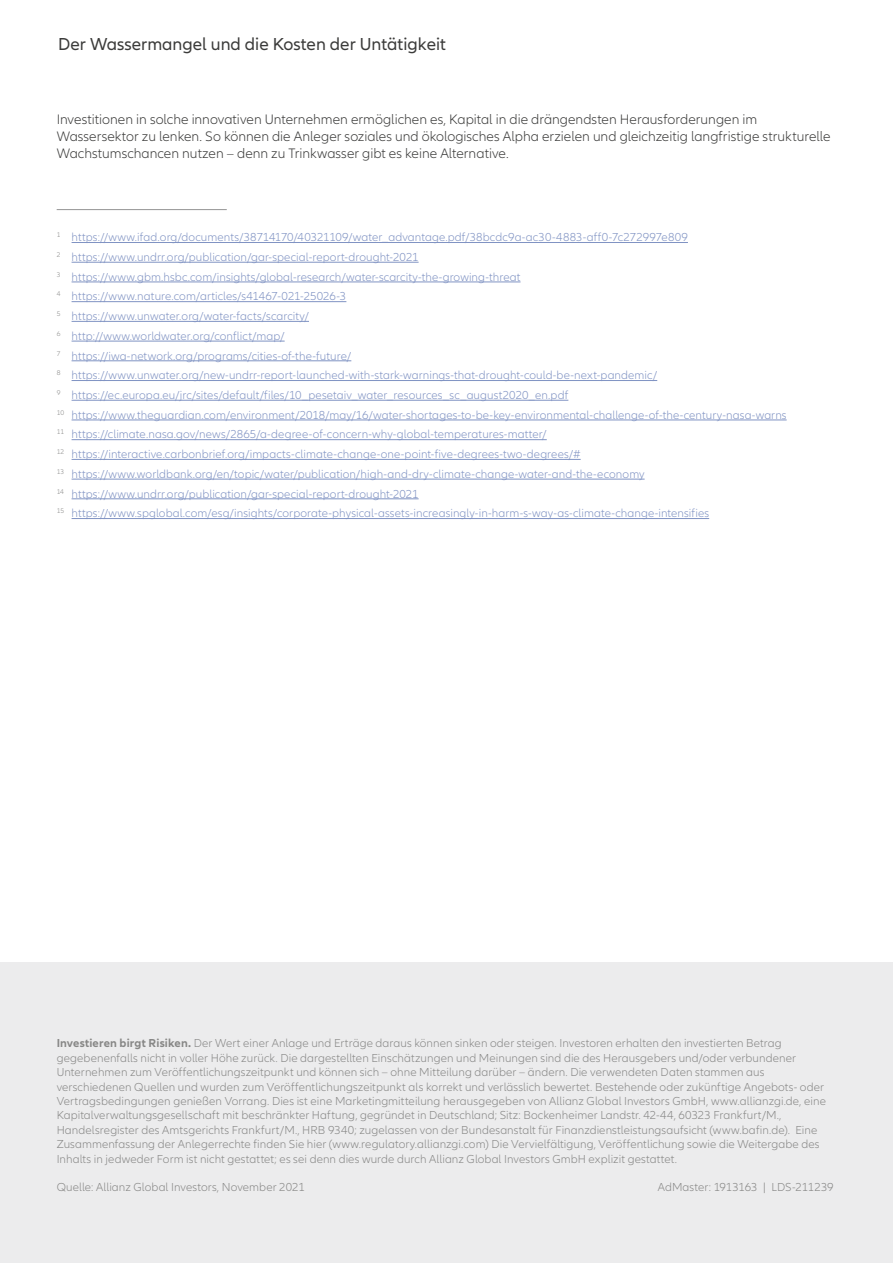
<style>
.page{position:relative;width:893px;height:1263px;background:#fff}
.page>*{position:absolute;margin:0;border:0;box-sizing:border-box;transform-origin:0 0}
.t1{font:18px "Allianz Neo";color:#3b3b3a}
.t2{font:300 14.25px/17.1px "Allianz Neo";color:#3b3b3a}
.t3{font:300 12px/19.6px "Allianz Neo";letter-spacing:.005em;color:#8093c3}
.t4{font:300 12px/14.4px "Allianz Neo";letter-spacing:.005em;color:#878786}
.s1{font-weight:700}
</style>
<div class="page">
<hr style="left:72px;top:242px;width:616px;height:1px;background:#8093c3">
<hr style="left:72px;top:262px;width:347px;height:1px;background:#8093c3">
<hr style="left:72px;top:282px;width:448px;height:1px;background:#8093c3">
<hr style="left:72px;top:301px;width:274px;height:1px;background:#8093c3">
<hr style="left:72px;top:321px;width:237px;height:1px;background:#8093c3">
<hr style="left:72px;top:341px;width:213px;height:1px;background:#8093c3">
<hr style="left:72px;top:360px;width:279px;height:1px;background:#8093c3">
<hr style="left:72px;top:380px;width:585px;height:1px;background:#8093c3">
<hr style="left:72px;top:400px;width:496px;height:1px;background:#8093c3">
<hr style="left:72px;top:420px;width:715px;height:1px;background:#8093c3">
<hr style="left:72px;top:439px;width:475px;height:1px;background:#8093c3">
<hr style="left:72px;top:459px;width:509px;height:1px;background:#8093c3">
<hr style="left:72px;top:479px;width:573px;height:1px;background:#8093c3">
<hr style="left:72px;top:498px;width:347px;height:1px;background:#8093c3">
<hr style="left:72px;top:518px;width:637px;height:1px;background:#8093c3">
<hr style="left:57px;top:209px;width:170px;height:1px;background:#949494">
<div style="left:0;top:962px;width:893px;height:301px;background:#ececed"></div>
<h1 class="t1" style="left:58px;top:34px;width:389px">Der Wassermangel und die Kosten der Untätigkeit</h1>
<p class="t2" style="left:57px;top:111px;width:775px">Investitionen in solche innovativen Unternehmen ermöglichen es, Kapital in die drängendsten Herausforderungen im<br>Wassersektor zu lenken. So können die Anleger soziales und ökologisches Alpha erzielen und gleichzeitig langfristige strukturelle<br>Wachstumschancen nutzen – denn zu Trinkwasser gibt es keine Alternative.</p>
<p class="t3" style="left:57px;top:228px;width:731px"><sup>1</sup> https://www.ifad.org/documents/38714170/40321109/water_advantage.pdf/38bcdc9a-ac30-4883-aff0-7c272997e809<br><sup>2</sup> https://www.undrr.org/publication/gar-special-report-drought-2021<br><sup>3</sup> https://www.gbm.hsbc.com/insights/global-research/water-scarcity-the-growing-threat<br><sup>4</sup> https://www.nature.com/articles/s41467-021-25026-3<br><sup>5</sup> https://www.unwater.org/water-facts/scarcity/<br><sup>6</sup> http://www.worldwater.org/conflict/map/<br><sup>7</sup> https://iwa-network.org/programs/cities-of-the-future/<br><sup>8</sup> https://www.unwater.org/new-undrr-report-launched-with-stark-warnings-that-drought-could-be-next-pandemic/<br><sup>9</sup> https://ec.europa.eu/jrc/sites/default/files/10_pesetaiv_water_resources_sc_august2020_en.pdf<br><sup>10</sup> https://www.theguardian.com/environment/2018/may/16/water-shortages-to-be-key-environmental-challenge-of-the-century-nasa-warns <sup>11</sup> https://climate.nasa.gov/news/2865/a-degree-of-concern-why-global-temperatures-matter/<br><sup>12</sup> https://interactive.carbonbrief.org/impacts-climate-change-one-point-five-degrees-two-degrees/#<br><sup>13</sup> https://www.worldbank.org/en/topic/water/publication/high-and-dry-climate-change-water-and-the-economy<br><sup>14</sup> https://www.undrr.org/publication/gar-special-report-drought-2021<br><sup>15</sup> https://www.spglobal.com/esg/insights/corporate-physical-assets-increasingly-in-harm-s-way-as-climate-change-intensifies</p>
<p class="t4" style="left:57px;top:1036px;width:771px"><span class="s1">Investieren birgt Risiken.</span> Der Wert einer Anlage und Erträge daraus können sinken oder steigen. Investoren erhalten den investierten Betrag gegebenenfalls nicht in voller Höhe zurück. Die dargestellten Einschätzungen und Meinungen sind die des Herausgebers und/oder verbundener Unternehmen zum Veröffentlichungszeitpunkt und können sich – ohne Mitteilung darüber – ändern. Die verwendeten Daten stammen aus verschiedenen Quellen und wurden zum Veröffentlichungszeitpunkt als korrekt und verlässlich bewertet. Bestehende oder zukünftige Angebots- oder Vertragsbedingungen genießen Vorrang. Dies ist eine Marketingmitteilung herausgegeben von Allianz Global Investors GmbH, www.allianzgi.de, eine Kapitalverwaltungsgesellschaft mit beschränkter Haftung, gegründet in Deutschland; Sitz: Bockenheimer Landstr. 42-44, 60323 Frankfurt/M., Handelsregister des Amtsgerichts Frankfurt/M., HRB 9340; zugelassen von der Bundesanstalt für Finanzdienstleistungsaufsicht (www.bafin.de). Eine Zusammenfassung der Anlegerrechte finden Sie hier (www.regulatory.allianzgi.com) Die Vervielfältigung, Veröffentlichung sowie die Weitergabe des Inhalts in jedweder Form ist nicht gestattet; es sei denn dies wurde durch Allianz Global Investors GmbH explizit gestattet.</p>
<p class="t4" style="left:57px;top:1180px;width:250px">Quelle: Allianz Global Investors, November 2021</p>
<p class="t4" style="left:658px;top:1180px;width:177px">AdMaster: 1913163 | LDS-211239</p>
</div>
